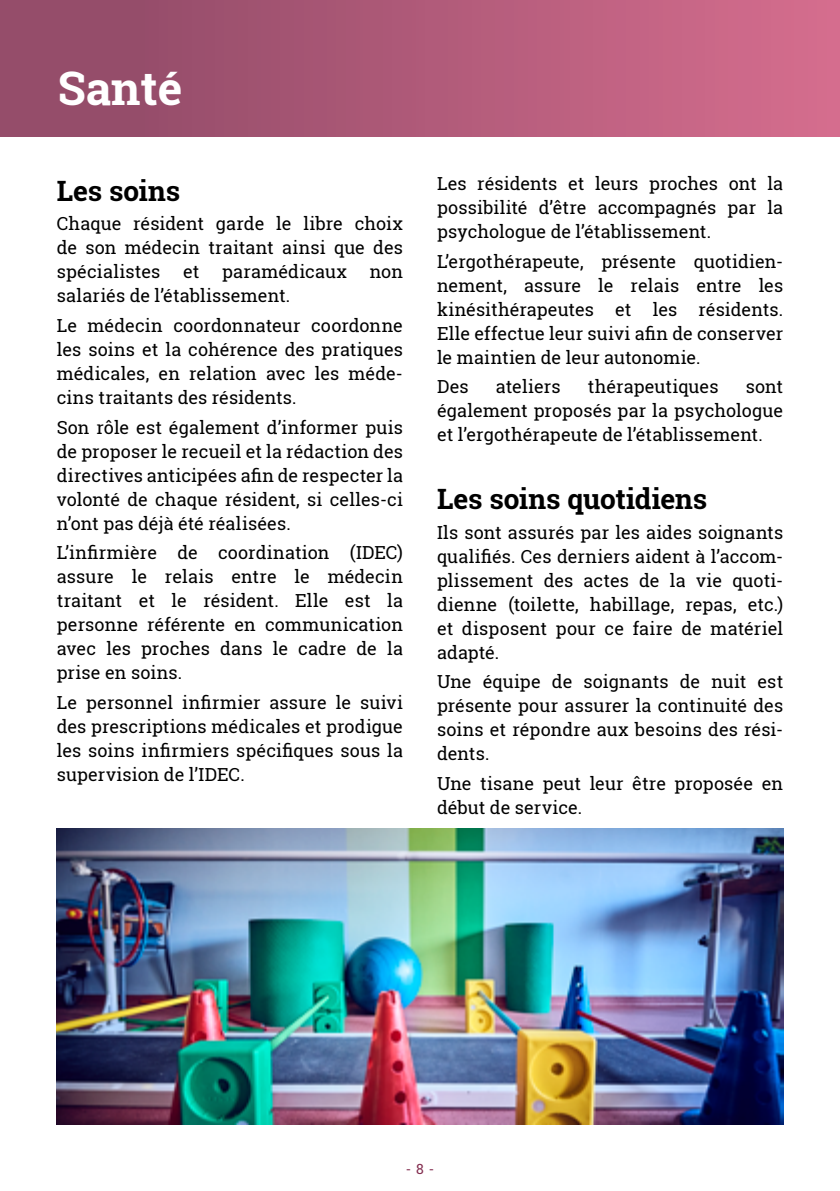
<style>
.page{position:relative;width:840px;height:1191px;background:#fff}
.page>*{position:absolute;margin:0;border:0;box-sizing:border-box;transform-origin:0 0}
.t1{font:700 46.2px "Roboto Slab";color:#fff}
.t2{font:700 28px "Roboto Slab";letter-spacing:-.005em;color:#000}
.t3{font:18px/24px "Roboto Slab";letter-spacing:.005em;color:#000;text-align:justify}
.t4{font:14px "Roboto Slab";color:#832e50}
</style>
<div class="page">
<div style="left:0;top:0;width:839px;height:136px;background:linear-gradient(to right,#8c4965,#d46d8d)"></div>
<img style="left:57px;top:828px;width:725px;height:296px">
<h1 class="t1" style="left:58px;top:57px;width:126px">Santé</h1>
<h2 class="t2" style="left:57px;top:171px;width:125px">Les soins</h2>
<p class="t3" style="left:57px;top:211px;width:347px">Chaque résident garde le libre choix de son médecin traitant ainsi que des spécialistes</p>
<p class="t3" style="left:183px;top:259px;width:18px">et</p>
<p class="t3" style="left:222px;top:259px;width:126px">paramédicaux</p>
<p class="t3" style="left:369px;top:259px;width:35px">non</p>
<p class="t3" style="left:57px;top:281px;width:347px;line-height:29.6px">salariés de l’établissement.<br>Le médecin coordonnateur coordonne</p>
<p class="t3" style="left:57px;top:337px;width:347px">les soins et la cohérence des pratiques médicales, en relation avec les méde&shy;cins traitants des résidents.</p>
<p class="t3" style="left:57px;top:415px;width:347px">Son rôle est également d’informer puis de proposer le recueil et la rédaction des directives anticipées afin de respecter la volonté de chaque résident, si celles-ci n’ont pas déjà été réalisées.</p>
<p class="t3" style="left:57px;top:540px;width:347px">L’infirmière de coordination (IDEC) assure le relais entre le médecin traitant et le résident. Elle est la personne référente en communication avec les proches dans le cadre de la prise en soins.</p>
<p class="t3" style="left:57px;top:690px;width:347px">Le personnel infirmier assure le suivi des prescriptions médicales et prodigue les soins infirmiers spécifiques sous la supervision de l’IDEC.</p>
<p class="t3" style="left:437px;top:171px;width:347px">Les résidents et leurs proches ont la possibilité d’être accompagnés par la psychologue de l’établissement.</p>
<p class="t3" style="left:437px;top:249px;width:347px">L’ergothérapeute, présente quotidien&shy;nement, assure le relais entre les kinésithérapeutes et les résidents.<br>Elle effectue leur suivi afin de conserver le maintien de leur autonomie.</p>
<p class="t3" style="left:437px;top:374px;width:33px">Des</p>
<p class="t3" style="left:495px;top:374px;width:66px">ateliers</p>
<p class="t3" style="left:587px;top:374px;width:132px">thérapeutiques</p>
<p class="t3" style="left:437px;top:374px;width:347px;text-indent:308px">sont également proposés par la psychologue et l’ergothérapeute de l’établissement.</p>
<h2 class="t2" style="left:437px;top:479px;width:271px">Les soins quotidiens</h2>
<p class="t3" style="left:437px;top:520px;width:347px">Ils sont assurés par les aides soignants qualifiés. Ces derniers aident à l’accom&shy;plissement des actes de la vie quoti&shy;dienne (toilette, habillage, repas, etc.) et disposent pour ce faire de matériel adapté.</p>
<p class="t3" style="left:437px;top:669px;width:347px">Une équipe de soignants de nuit est présente pour assurer la continuité des soins et répondre aux besoins des rési&shy;dents.</p>
<p class="t3" style="left:437px;top:771px;width:347px">Une tisane peut leur être proposée en début de service.</p>
<p class="t4" style="left:405px;top:1158px;width:30px">- 8 -</p>
</div>
